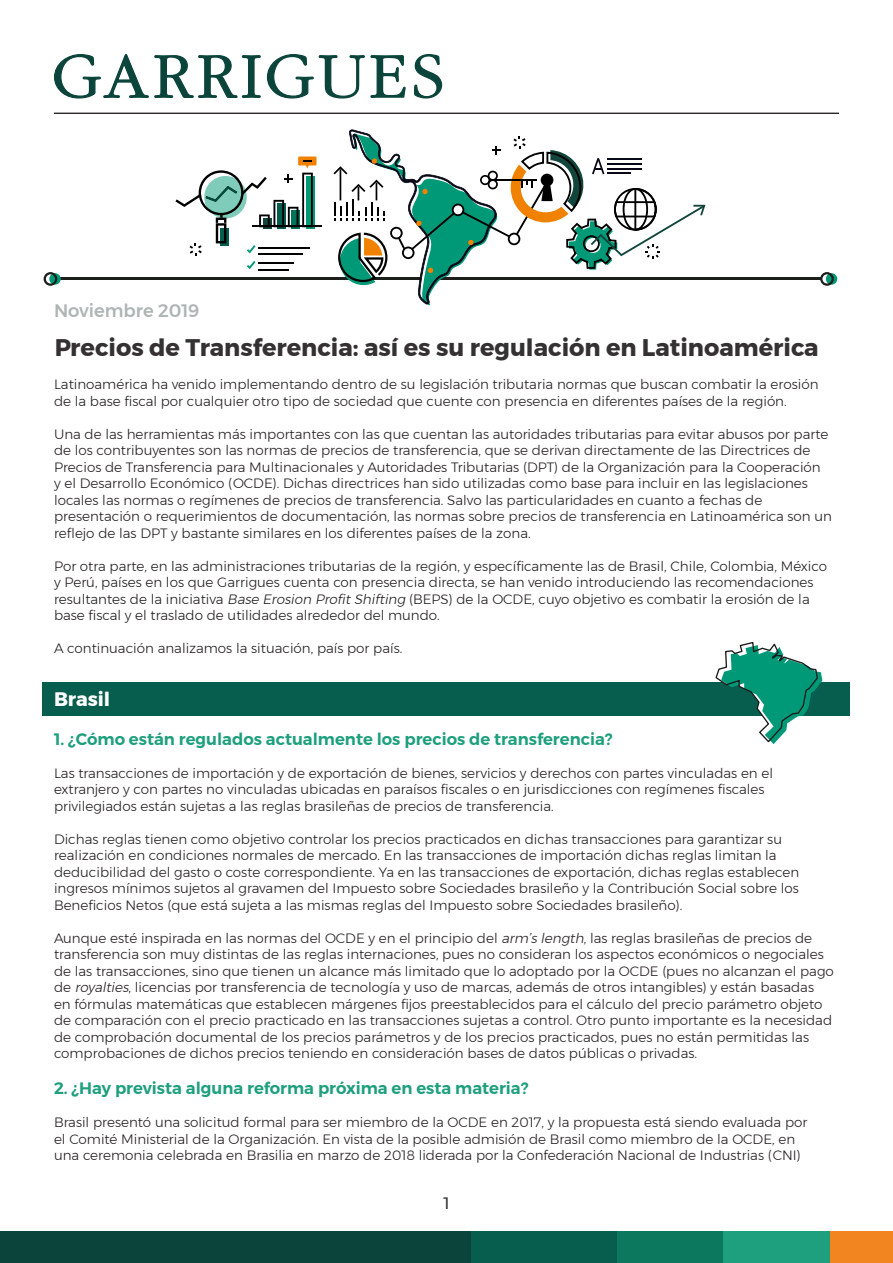
<style>
.page{position:relative;width:893px;height:1263px;background:#fff}
.page>*{position:absolute;margin:0;border:0;box-sizing:border-box;transform-origin:0 0}
.t1{font:700 24px "Montserrat";color:#231f20}
.t2{font:700 19.5px "Montserrat";color:#fff}
.t3{font:500 18px "Montserrat";color:#afb4b4}
.t4{font:600 16.5px "Montserrat";color:#1e9f7e}
.t5{font:16.5px "Montserrat";color:#231f20}
.t6{font:300 13.5px/16.5px "Montserrat";color:#231f20}
.s1{font-style:italic}
</style>
<div class="page">
<div style="left:43px;top:682px;width:807px;height:34px;background:#075e4e"></div>
<svg style="left:54px;top:54px;width:207px;height:45px"></svg>
<svg style="left:267px;top:54px;width:139px;height:45px"></svg>
<svg style="left:414px;top:54px;width:28px;height:45px"></svg>
<hr style="left:54px;top:113px;width:785px;height:1px;background:#231f20">
<div style="left:0;top:1231px;width:471px;height:32px;background:#0a443a"></div>
<div style="left:471px;top:1231px;width:146px;height:32px;background:#075e4e"></div>
<div style="left:617px;top:1231px;width:109px;height:32px;background:#0c785e"></div>
<div style="left:723px;top:1231px;width:110px;height:32px;background:#1e9f7e"></div>
<div style="left:831px;top:1231px;width:62px;height:32px;background:#f38520"></div>
<svg style="left:715px;top:641px;width:107px;height:103px"></svg>
<hr style="left:50px;top:278px;width:771px;height:2px;background:#1c1f1c">
<svg style="left:49px;top:273px;width:12px;height:12px"></svg>
<svg style="left:44px;top:272px;width:13px;height:14px"></svg>
<svg style="left:826px;top:273px;width:11px;height:12px"></svg>
<svg style="left:820px;top:272px;width:14px;height:14px"></svg>
<hr style="left:258px;top:269px;width:30px;height:2px;background:#000">
<hr style="left:252px;top:225px;width:70px;height:2px;background:#000">
<svg style="left:175px;top:156px;width:142px;height:113px"></svg>
<svg style="left:333px;top:129px;width:372px;height:176px"></svg>
<p class="t3" style="left:54px;top:297px;width:147px">Noviembre 2019</p>
<h1 class="t1" style="left:54px;top:328px;width:766px">Precios de Transferencia: así es su regulación en Latinoamérica</h1>
<p class="t6" style="left:54px;top:376px;width:766px">Latinoamérica ha venido implementando dentro de su legislación tributaria normas que buscan combatir la erosión de la base fiscal por cualquier otro tipo de sociedad que cuente con presencia en diferentes países de la región.</p>
<p class="t6" style="left:54px;top:425px;width:779px">Una de las herramientas más importantes con las que cuentan las autoridades tributarias para evitar abusos por parte de los contribuyentes son las normas de precios de transferencia, que se derivan directamente de las Directrices de Precios de Transferencia para Multinacionales y Autoridades Tributarias (DPT) de la Organización para la Cooperación<br>y el Desarrollo Económico (OCDE). Dichas directrices han sido utilizadas como base para incluir en las legislaciones locales las normas o regímenes de precios de transferencia. Salvo las particularidades en cuanto a fechas de presentación o requerimientos de documentación, las normas sobre precios de transferencia en Latinoamérica son un reflejo de las DPT y bastante similares en los diferentes países de la zona.</p>
<p class="t6" style="left:54px;top:557px;width:774px">Por otra parte, en las administraciones tributarias de la región, y específicamente las de Brasil, Chile, Colombia, México y Perú, países en los que Garrigues cuenta con presencia directa, se han venido introduciendo las recomendaciones resultantes de la iniciativa <span class="s1">Base Erosion ProfitShifting</span> (BEPS) de la OCDE, cuyo objetivo es combatir la erosión de la base fiscal y el traslado de utilidades alrededor del mundo.</p>
<p class="t6" style="left:54px;top:640px;width:350px">A continuación analizamos la situación, país por país.</p>
<p class="t2" style="left:54px;top:683px;width:58px">Brasil</p>
<p class="t4" style="left:54px;top:726px;width:560px">1. ¿Cómo están regulados actualmente los precios de transferencia?</p>
<p class="t6" style="left:54px;top:764px;width:721px">Las transacciones de importación y de exportación de bienes, servicios y derechos con partes vinculadas en el extranjero y con partes no vinculadas ubicadas en paraísos fiscales o en jurisdicciones con regímenes fiscales privilegiados están sujetas a las reglas brasileñas de precios de transferencia.</p>
<p class="t6" style="left:54px;top:830px;width:747px">Dichas reglas tienen como objetivo controlar los precios practicados en dichas transacciones para garantizar su realización en condiciones normales de mercado. En las transacciones de importación dichas reglas limitan la deducibilidad del gasto o coste correspondiente. Ya en las transacciones de exportación, dichas reglas establecen ingresos mínimos sujetos al gravamen del Impuesto sobre Sociedades brasileño y la Contribución Social sobre los Beneficios Netos (que está sujeta a las mismas reglas del Impuesto sobre Sociedades brasileño).</p>
<p class="t6" style="left:54px;top:929px;width:781px">Aunque esté inspirada en las normas del OCDE y en el principio del <span class="s1">arm’slength</span>, las reglas brasileñas de precios de transferencia son muy distintas de las reglas internaciones, pues no consideran los aspectos económicos o negociales de las transacciones, sino que tienen un alcance más limitado que lo adoptado por la OCDE (pues no alcanzan el pago de <span class="s1">royalties</span>, licencias por transferencia de tecnología y uso de marcas, además de otros intangibles) y están basadas en fórmulas matemáticas que establecen márgenes fijos preestablecidos para el cálculo del precio parámetro objeto de comparación con el precio practicado en las transacciones sujetas a control. Otro punto importante es la necesidad de comprobación documental de los precios parámetros y de los precios practicados, pues no están permitidas las comprobaciones de dichos precios teniendo en consideración bases de datos públicas o privadas.</p>
<p class="t4" style="left:54px;top:1075px;width:476px">2. ¿Hay prevista alguna reforma próxima en esta materia?</p>
<p class="t6" style="left:54px;top:1114px;width:755px">Brasil presentó una solicitud formal para ser miembro de la OCDE en 2017, y la propuesta está siendo evaluada por el Comité Ministerial de la Organización. En vista de la posible admisión de Brasil como miembro de la OCDE, en una ceremonia celebrada en Brasilia en marzo de 2018 liderada por la Confederación Nacional de Industrias (CNI)</p>
<p class="t5" style="left:443px;top:1191px;width:8px">1</p>
</div>
